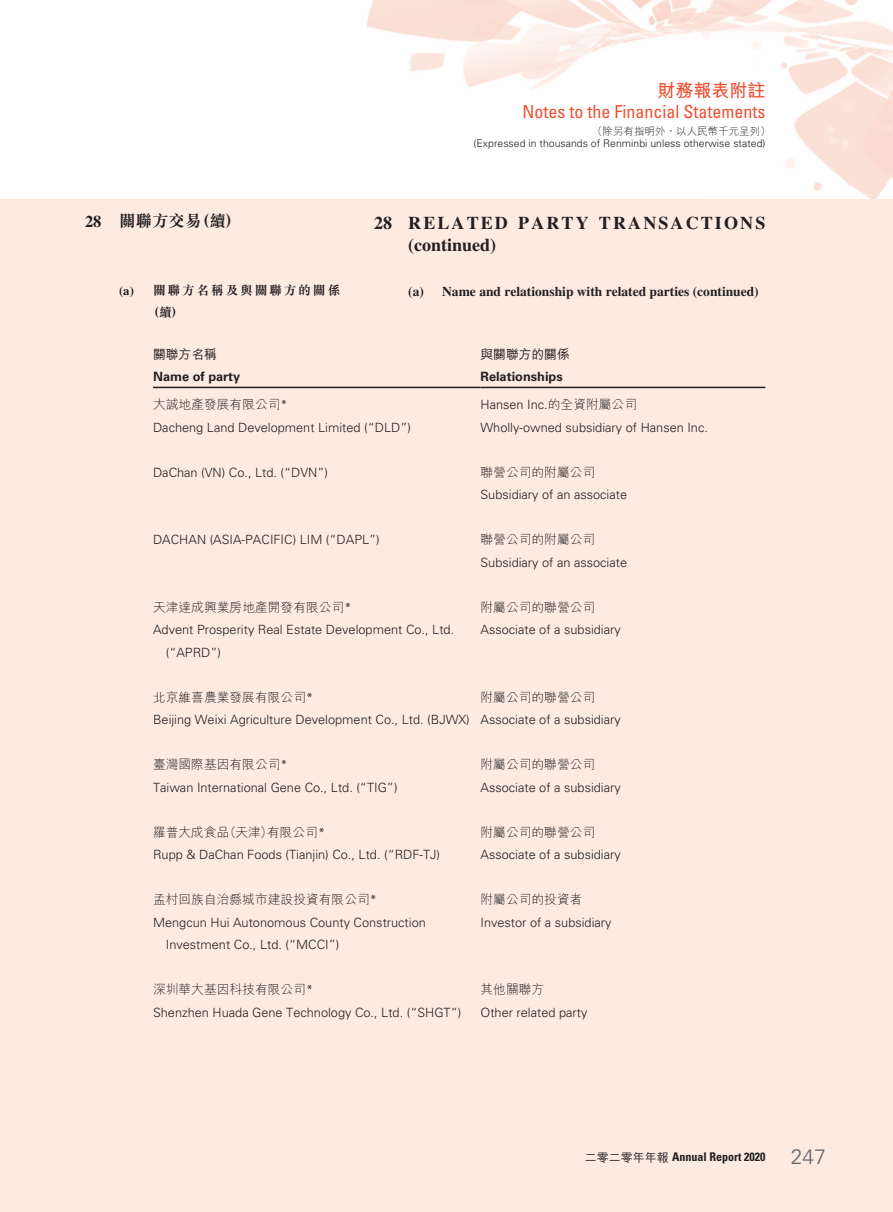
<style>
.page{position:relative;width:893px;height:1212px;background:#fff}
.page>*{position:absolute;margin:0;border:0;box-sizing:border-box;transform-origin:0 0}
.t1{font:700 18px/22.5px "Times LT Std";letter-spacing:.12em;color:#231f20}
.t2{font:condensed 18px "Univers LT Std";color:#ef5032}
.t3{font:700 18px "M Hei HK";color:#ef5032}
.t4{font:700 16.5px "M Sung HK";color:#231f20}
.t5{font:700 13.5px "Times LT Std";color:#231f20}
.t6{font:300 12.75px/22.5px "Univers LT Std";color:#231f20}
.t7{font:300 12.75px "M Hei HK";color:#231f20}
.t8{font:700 12.75px "Univers LT Std";color:#231f20}
.t9{font:700 12.75px/22.5px "M Sung HK";letter-spacing:.14em;color:#231f20}
.t10{font:500 12.75px "M Hei HK";color:#231f20}
.t11{font:700 condensed 12px "Univers LT Std";color:#231f20}
.t12{font:300 10.5px "Univers LT Std";color:#231f20}
.t13{font:300 10.5px "M Hei HK";color:#231f20}
.s1{font-family:"Times LT Std"}
.s2{font-family:"Univers LT Std"}
.s3{font-family:"M Hei HK"}
.s4{font-family:"M Hei HK";font-weight:500;font-stretch:normal}
.s5{font-weight:300;font-stretch:normal;font-size:21px;color:#636366}
</style>
<div class="page">
<img style="left:366px;top:0;width:527px;height:199px">
<div style="left:1px;top:199px;width:892px;height:1013px;background:#fdebe2"></div>
<hr style="left:153px;top:387px;width:327px;height:1px;background:#231f20">
<hr style="left:480px;top:387px;width:285px;height:1px;background:#231f20">
<p class="t4" style="left:85px;top:210px;width:157px"><span class="s1">28</span> 關聯方交易（續）</p>
<p class="t9" style="left:148px;top:278px;width:194px;text-indent:-28px"><span class="s1">(a)</span> 關聯方名稱及與關聯方的關係（續）</p>
<p class="t10" style="left:153px;top:345px;width:65px">關聯方名稱</p>
<p class="t8" style="left:153px;top:369px;width:89px">Name of party</p>
<h1 class="t3" style="left:657px;top:77px;width:109px">財務報表附註</h1>
<h1 class="t2" style="left:522px;top:100px;width:244px">Notes to the Financial Statements</h1>
<p class="t13" style="left:592px;top:124px;width:180px">（除另有指明外，以人民幣千元呈列）</p>
<p class="t12" style="left:474px;top:136px;width:293px">(Expressed in thousands of Renminbi unless otherwise stated)</p>
<h1 class="t1" style="left:408px;top:211px;width:359px;text-indent:-34px">28 RELATED PARTY TRANSACTIONS (continued)</h1>
<p class="t5" style="left:408px;top:284px;width:352px">(a) Name and relationship with related parties (continued)</p>
<p class="t10" style="left:480px;top:345px;width:91px">與關聯方的關係</p>
<p class="t8" style="left:480px;top:369px;width:84px">Relationships</p>
<p class="t7" style="left:153px;top:395px;width:136px">大誠地產發展有限公司<span class="s2">*</span></p>
<p class="t6" style="left:153px;top:416px;width:259px">Dacheng Land Development Limited (“DLD”)</p>
<p class="t6" style="left:480px;top:393px;width:229px">Hansen Inc.<span class="s3">的全資附屬公司<br></span>Wholly-owned subsidiary of Hansen Inc.</p>
<p class="t6" style="left:153px;top:461px;width:177px">DaChan (VN) Co., Ltd. (“DVN”)</p>
<p class="t7" style="left:480px;top:463px;width:116px">聯營公司的附屬公司</p>
<p class="t6" style="left:480px;top:483px;width:148px">Subsidiary of an associate</p>
<p class="t6" style="left:153px;top:528px;width:228px">DACHAN (ASIA-PACIFIC) LIM (“DAPL”)</p>
<p class="t7" style="left:480px;top:530px;width:116px">聯營公司的附屬公司</p>
<p class="t6" style="left:480px;top:551px;width:148px">Subsidiary of an associate</p>
<p class="t7" style="left:153px;top:598px;width:200px">天津達成興業房地產開發有限公司<span class="s2">*</span></p>
<p class="t6" style="left:166px;top:618px;width:290px;text-indent:-13px">Advent Prosperity Real Estate Development Co., Ltd. (“APRD”)</p>
<p class="t7" style="left:480px;top:598px;width:116px">附屬公司的聯營公司</p>
<p class="t6" style="left:480px;top:618px;width:142px">Associate of a subsidiary</p>
<p class="t7" style="left:153px;top:688px;width:162px">北京維喜農業發展有限公司<span class="s2">*</span></p>
<p class="t6" style="left:153px;top:708px;width:318px">Beijing Weixi Agriculture Development Co., Ltd. (BJWX)</p>
<p class="t7" style="left:480px;top:688px;width:116px">附屬公司的聯營公司</p>
<p class="t6" style="left:480px;top:708px;width:142px">Associate of a subsidiary</p>
<p class="t7" style="left:153px;top:755px;width:136px">臺灣國際基因有限公司<span class="s2">*</span></p>
<p class="t6" style="left:153px;top:776px;width:246px">Taiwan International Gene Co., Ltd. (“TIG”)</p>
<p class="t7" style="left:480px;top:755px;width:116px">附屬公司的聯營公司</p>
<p class="t6" style="left:480px;top:776px;width:142px">Associate of a subsidiary</p>
<p class="t7" style="left:153px;top:823px;width:174px">羅普大成食品（天津）有限公司<span class="s2">*</span></p>
<p class="t6" style="left:153px;top:843px;width:289px">Rupp &amp; DaChan Foods (Tianjin) Co., Ltd. (“RDF-TJ)</p>
<p class="t7" style="left:153px;top:890px;width:225px">孟村回族自治縣城市建設投資有限公司<span class="s2">*</span></p>
<p class="t6" style="left:166px;top:911px;width:262px;text-indent:-13px">Mengcun Hui Autonomous County Construction<br>Investment Co., Ltd. (“MCCI”)</p>
<p class="t7" style="left:480px;top:823px;width:116px">附屬公司的聯營公司</p>
<p class="t6" style="left:480px;top:843px;width:142px">Associate of a subsidiary</p>
<p class="t7" style="left:480px;top:890px;width:103px">附屬公司的投資者</p>
<p class="t6" style="left:480px;top:911px;width:133px">Investor of a subsidiary</p>
<p class="t7" style="left:153px;top:980px;width:162px">深圳華大基因科技有限公司<span class="s2">*</span></p>
<p class="t6" style="left:153px;top:1001px;width:310px">Shenzhen Huada Gene Technology Co., Ltd. (“SHGT”)</p>
<p class="t7" style="left:480px;top:980px;width:65px">其他關聯方</p>
<p class="t6" style="left:480px;top:1001px;width:108px">Other related party</p>
<p class="t11" style="left:585px;top:1150px;width:242px"><span class="s4">二零二零年年報</span> Annual Report 2020 <span class="s5">247</span></p>
</div>
